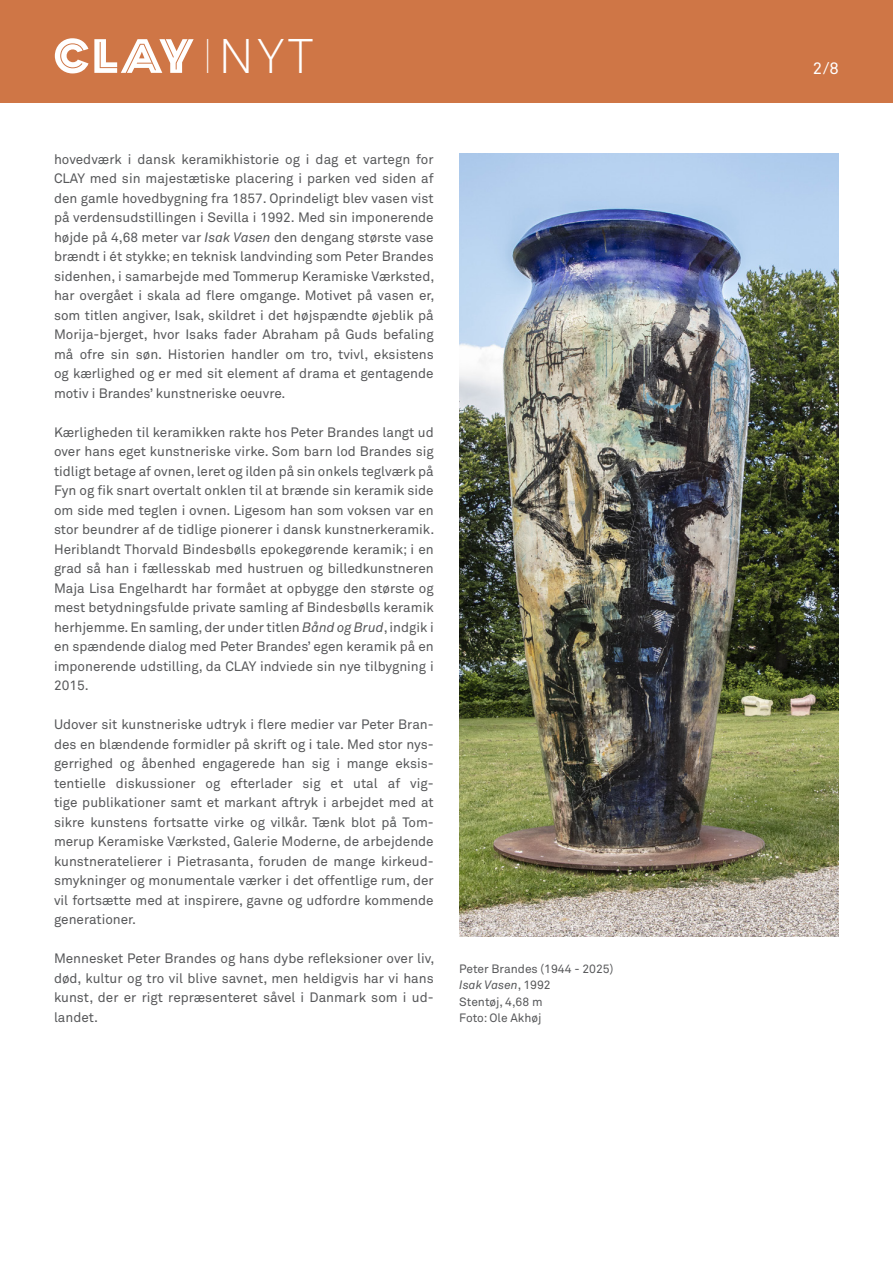
<style>
.page{position:relative;width:893px;height:1263px;background:#fff}
.page>*{position:absolute;margin:0;border:0;box-sizing:border-box;transform-origin:0 0}
.t1{font:300 48px "Akkurat Std";color:#fff;scale:.4 1}
.t2{font:16.5px "Akkurat Std";color:#fff}
.t3{font:13.5px/19.5px "Akkurat Std";color:#57585a;text-align:justify}
.t4{font:12px/16.5px "Akkurat Std";color:#57585a}
.s1{font-style:italic}
</style>
<div class="page">
<div style="left:0;top:0;width:893px;height:102px;background:#cf7646"></div>
<svg style="left:55px;top:38px;width:139px;height:35px"></svg>
<img style="left:459px;top:153px;width:380px;height:784px">
<h1 class="t1" style="left:205px;top:28px;width:272px">I NYT</h1>
<p class="t3" style="left:54px;top:149px;width:382px">hovedværk i dansk keramikhistorie og i dag et vartegn for CLAY med sin majestætiske placering i parken ved siden af den gamle hovedbygning fra 1857. Oprindeligt blev vasen vist på verdensudstillingen i Sevilla i 1992. Med sin imponerende højde på 4,68 meter var <span class="s1">Isak Vasen</span> den dengang største vase brændt i ét stykke; en teknisk landvinding som Peter Brandes sidenhen, i samarbejde med Tommerup Keramiske Værksted, har overgået i skala ad flere omgange. Motivet på vasen er, som titlen angiver, Isak, skildret i det højspændte øjeblik på Morija-bjerget, hvor Isaks fader Abraham på Guds befaling må ofre sin søn. Historien handler om tro, tvivl, eksistens og kærlighed og er med sit element af drama et gentagende motiv i Brandes’ kunstneriske oeuvre.</p>
<p class="t3" style="left:54px;top:422px;width:382px">Kærligheden til keramikken rakte hos Peter Brandes langt ud over hans eget kunstneriske virke. Som barn lod Brandes sig tidligt betage af ovnen, leret og ilden på sin onkels teglværk på Fyn og fik snart overtalt onklen til at brænde sin keramik side om side med teglen i ovnen. Ligesom han som voksen var en stor beundrer af de tidlige pionerer i dansk kunstnerkeramik.<br>Heriblandt Thorvald Bindesbølls epokegørende keramik; i en grad så han i fællesskab med hustruen og billedkunstneren Maja Lisa Engelhardt har formået at opbygge den største og mest betydningsfulde private samling af Bindesbølls keramik herhjemme. En samling, der under titlen <span class="s1">Bånd og Brud</span>, indgik i en spændende dialog med Peter Brandes’ egen keramik på en imponerende udstilling, da CLAY indviede sin nye tilbygning i 2015.</p>
<p class="t3" style="left:54px;top:715px;width:381px">Udover sit kunstneriske udtryk i flere medier var Peter Bran&shy;des en blændende formidler på skrift og i tale. Med stor nys&shy;gerrighed og åbenhed engagerede han sig i mange eksis&shy;tentielle diskussioner og efterlader sig et utal af vig&shy;tige publikationer samt et markant aftryk i arbejdet med at sikre kunstens fortsatte virke og vilkår. Tænk blot på Tom&shy;merup Keramiske Værksted, Galerie Moderne, de arbejdende kunstneratelierer i Pietrasanta, foruden de mange kirkeud&shy;smykninger og monumentale værker i det offentlige rum, der vil fortsætte med at inspirere, gavne og udfordre kommende generationer.</p>
<p class="t3" style="left:54px;top:949px;width:382px">Mennesket Peter Brandes og hans dybe refleksioner over liv, død, kultur og tro vil blive savnet, men heldigvis har vi hans kunst, der er rigt repræsenteret såvel i Danmark som i ud&shy;landet.</p>
<p class="t4" style="left:459px;top:960px;width:156px">Peter Brandes (1944 - 2025)<br><span class="s1">Isak Vasen</span>, 1992<br>Stentøj, 4,68 m<br>Foto: Ole Akhøj</p>
<p class="t2" style="left:813px;top:58px;width:28px">2/8</p>
</div>
